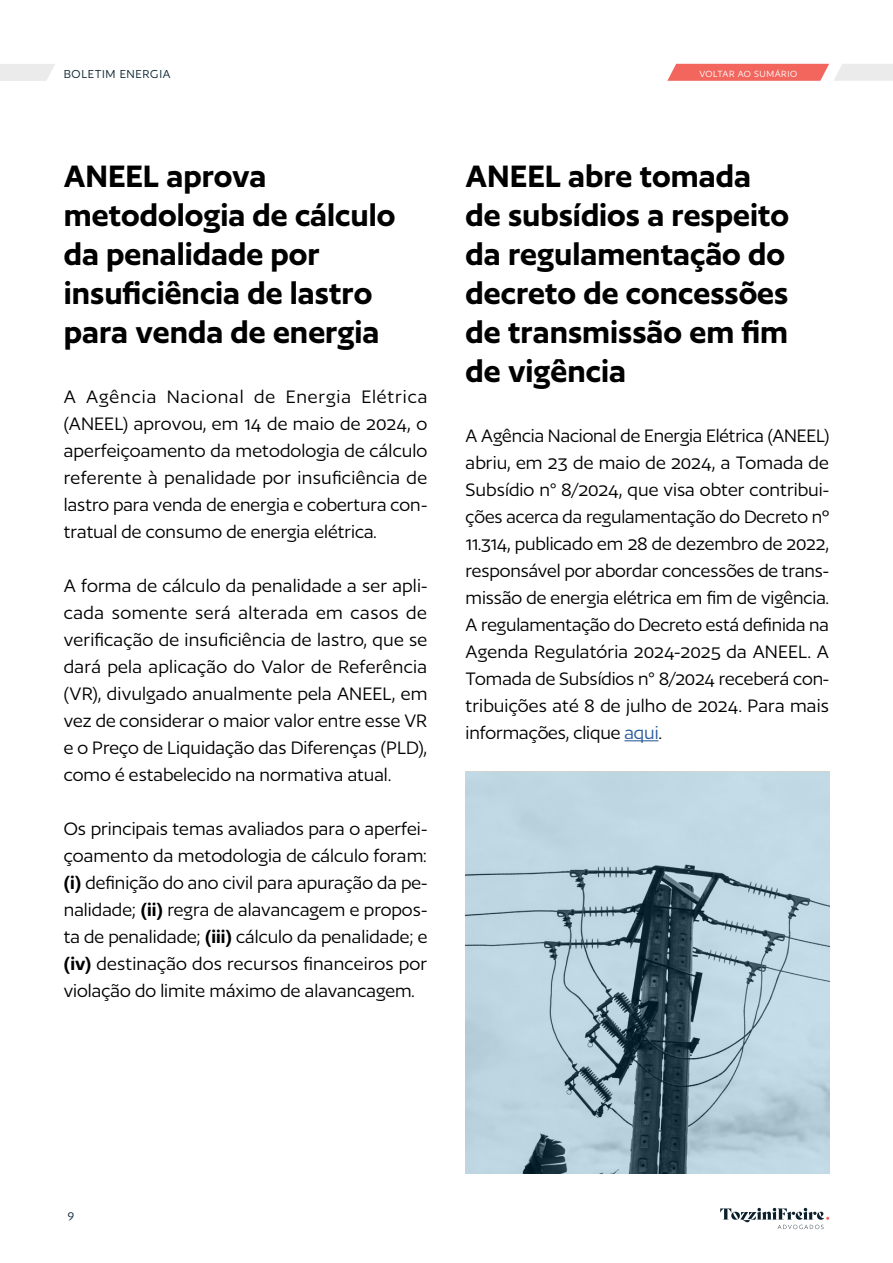
<style>
.page{position:relative;width:893px;height:1263px;background:#fff}
.page>*{position:absolute;margin:0;border:0;box-sizing:border-box;transform-origin:0 0}
.t1{font:600 36px/39px "Author";color:#000}
.t2{font:21px/27px "Author";color:#000;text-align:justify}
.t3{font:13.5px "Author";letter-spacing:.05em;color:#0b2430}
.t4{font:10.5px "Author";letter-spacing:.05em;color:#fff}
.s1{color:#275b9b}
.s2{font-weight:600}
</style>
<div class="page">
<svg style="left:720px;top:1208px;width:109px;height:21px"></svg>
<svg style="left:0;top:64px;width:55px;height:17px"></svg>
<svg style="left:667px;top:64px;width:226px;height:17px;background:#f1938e"></svg>
<hr style="left:624px;top:740px;width:34px;height:1px;background:#275b9b">
<img style="left:466px;top:772px;width:363px;height:402px">
<p class="t3" style="left:64px;top:67px;width:108px">BOLETIM ENERGIA</p>
<p class="t4" style="left:699px;top:68px;width:99px">VOLTAR AO SUMÁRIO</p>
<h1 class="t1" style="left:64px;top:156px;width:333px">ANEEL aprova metodologia de cálculo da penalidade por insuficiência de lastro para venda de energia</h1>
<h1 class="t1" style="left:466px;top:156px;width:325px">ANEEL abre tomada de subsídios a respeito da regulamentação do decreto de concessões de transmissão em fim de vigência</h1>
<p class="t2" style="left:466px;top:422px;width:365px">A Agência Nacional de Energia Elétrica (ANEEL) abriu, em 23 de maio de 2024, a Tomada de Subsídio n° 8/2024, que visa obter contribui&shy;ções acerca da regulamentação do Decreto nº 11.314, publicado em 28 de dezembro de 2022, responsável por abordar concessões de trans&shy;missão de energia elétrica em fim de vigência.<br>A regulamentação do Decreto está definida na Agenda Regulatória 2024-2025 da ANEEL. A Tomada de Subsídios n° 8/2024 receberá con&shy;tribuições até 8 de julho de 2024. Para mais informações, clique <span class="s1">aqui</span>.</p>
<p class="t2" style="left:64px;top:383px;width:365px">A Agência Nacional de Energia Elétrica (ANEEL) aprovou, em 14 de maio de 2024, o aperfeiçoamento da metodologia de cálculo referente à penalidade por insuficiência de lastro para venda de energia e cobertura con&shy;tratual de consumo de energia elétrica.</p>
<p class="t2" style="left:64px;top:572px;width:365px">A forma de cálculo da penalidade a ser apli&shy;cada somente será alterada em casos de verificação de insuficiência de lastro, que se dará pela aplicação do Valor de Referência (VR), divulgado anualmente pela ANEEL, em vez de considerar o maior valor entre esse VR e o Preço de Liquidação das Diferenças (PLD), como é estabelecido na normativa atual.</p>
<p class="t2" style="left:64px;top:815px;width:365px">Os principais temas avaliados para o aperfei&shy;çoamento da metodologia de cálculo foram: <span class="s2">(i)</span> definição do ano civil para apuração da pe&shy;nalidade; <span class="s2">(ii)</span> regra de alavancagem e propos&shy;ta de penalidade; <span class="s2">(iii)</span> cálculo da penalidade; e <span class="s2">(iv)</span> destinação dos recursos financeiros por violação do limite máximo de alavancagem.</p>
<p class="t3" style="left:68px;top:1209px;width:8px">9</p>
</div>
